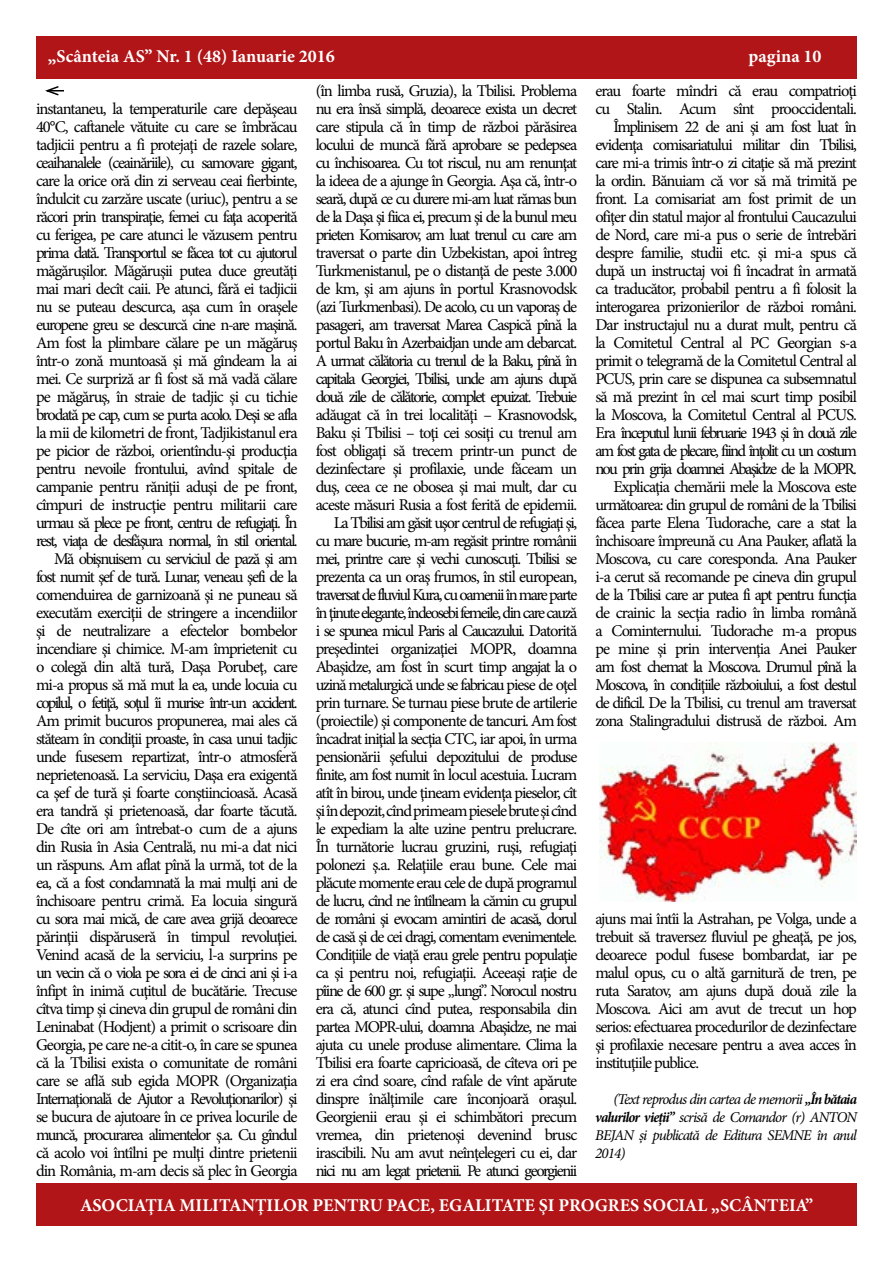
<style>
.page{position:relative;width:893px;height:1263px;background:#fff}
.page>*{position:absolute;margin:0;border:0;box-sizing:border-box;transform-origin:0 0}
.t1{font:700 18px "Minion Pro";color:#fff}
.t2{font:16.5px/18px "Minion Pro";letter-spacing:-.065em;color:#000;text-align:right}
.t3{font:italic 15px/18px "Minion Pro";letter-spacing:-.065em;color:#000;text-align:justify}
.s1{font-weight:700;font-stretch:condensed}
</style>
<div class="page">
<div style="left:36px;top:1184px;width:821px;height:42px;background:#b11517"></div>
<div style="left:36px;top:36px;width:820px;height:42px;background:#b11517"></div>
<svg style="left:45px;top:86px;width:19px;height:10px"></svg>
<img style="left:599px;top:743px;width:258px;height:158px">
<p class="t1" style="left:48px;top:43px;width:289px">„Scânteia AS” Nr. 1 (48) Ianuarie 2016</p>
<p class="t1" style="left:748px;top:43px;width:75px">pagina 10</p>
<p class="t2" style="left:36px;top:100px;width:263px">instantaneu, la temperaturile care depăşeau 40°C, caftanele vătuite cu care se îmbrăcau tadjicii pentru a fi protejaţi de razele solare, ceaihanalele (ceainăriile), cu samovare gigant, care la orice oră din zi serveau ceai fierbinte, îndulcit cu zarzăre uscate (uriuc), pentru a se răcori prin transpiraţie, femei cu faţa acoperită cu ferigea, pe care atunci le văzusem pentru prima dată. Transportul se făcea tot cu ajutorul măgăruşilor. Măgăruşii putea duce greutăţi mai mari decît caii. Pe atunci, fără ei tadjicii nu se puteau descurca, aşa cum în oraşele europene greu se descurcă cine n-are maşină.<br>Am fost la plimbare călare pe un măgăruş într-o zonă muntoasă şi mă gîndeam la ai mei. Ce surpriză ar fi fost să mă vadă călare pe măgăruş, în straie de tadjic şi cu tichie brodată pe cap, cum se purta acolo. Deşi se afla la mii de kilometri de front, Tadjikistanul era pe picior de război, orientîndu-şi producţia pentru nevoile frontului, avînd spitale de campanie pentru răniţii aduşi de pe front, cîmpuri de instrucţie pentru militarii care urmau să plece pe front, centru de refugiaţi. În rest, viaţa de desfăşura normal, în stil oriental.<br>Mă obişnuisem cu serviciul de pază şi am fost numit şef de tură. Lunar, veneau şefi de la comenduirea de garnizoană şi ne puneau să executăm exerciţii de stringere a incendiilor şi de neutralizare a efectelor bombelor incendiare şi chimice. M-am împrietenit cu o colegă din altă tură, Daşa Porubeţ, care mi-a propus să mă mut la ea, unde locuia cu copilul, o fetiţă, soţul îi murise într-un accident.<br>Am primit bucuros propunerea, mai ales că stăteam în condiţii proaste, în casa unui tadjic unde fusesem repartizat, într-o atmosferă neprietenoasă. La serviciu, Daşa era exigentă ca şef de tură şi foarte conştiincioasă. Acasă era tandră şi prietenoasă, dar foarte tăcută.<br>De cîte ori am întrebat-o cum de a ajuns din Rusia în Asia Centrală, nu mi-a dat nici un răspuns. Am aflat pînă la urmă, tot de la ea, că a fost condamnată la mai mulţi ani de închisoare pentru crimă. Ea locuia singură cu sora mai mică, de care avea grijă deoarece părinţii dispăruseră în timpul revoluţiei.<br>Venind acasă de la serviciu, l-a surprins pe un vecin că o viola pe sora ei de cinci ani şi i-a înfipt în inimă cuţitul de bucătărie. Trecuse cîtva timp şi cineva din grupul de români din Leninabat (Hodjent) a primit o scrisoare din Georgia, pe care ne-a citit-o, în care se spunea că la Tbilisi exista o comunitate de români care se află sub egida MOPR (Organizaţia Internaţională de Ajutor a Revoluţionarilor) şi se bucura de ajutoare în ce privea locurile de muncă, procurarea alimentelor ş.a. Cu gîndul că acolo voi întîlni pe mulţi dintre prietenii din România, m-am decis să plec în Georgia</p>
<p class="t2" style="left:316px;top:82px;width:263px">(în limba rusă, Gruzia), la Tbilisi. Problema nu era însă simplă, deoarece exista un decret care stipula că în timp de război părăsirea locului de muncă fără aprobare se pedepsea cu închisoarea. Cu tot riscul, nu am renunţat la ideea de a ajunge în Georgia. Aşa că, într-o seară, după ce cu durere mi-am luat rămas bun de la Daşa şi fiica ei, precum şi de la bunul meu prieten Komisarov, am luat trenul cu care am traversat o parte din Uzbekistan, apoi întreg Turkmenistanul, pe o distanţă de peste 3.000 de km, şi am ajuns în portul Krasnovodsk (azi Turkmenbasi). De acolo, cu un vaporaş de pasageri, am traversat Marea Caspică pînă la portul Baku în Azerbaidjan unde am debarcat.<br>A urmat călătoria cu trenul de la Baku, pînă în capitala Georgiei, Tbilisi, unde am ajuns după două zile de călătorie, complet epuizat. Trebuie adăugat că în trei localităţi – Krasnovodsk, Baku şi Tbilisi – toţi cei sosiţi cu trenul am fost obligaţi să trecem printr-un punct de dezinfectare şi profilaxie, unde făceam un duş, ceea ce ne obosea şi mai mult, dar cu aceste măsuri Rusia a fost ferită de epidemii.<br>La Tbilisi am găsit uşor centrul de refugiaţi şi, cu mare bucurie, m-am regăsit printre românii mei, printre care şi vechi cunoscuţi. Tbilisi se prezenta ca un oraş frumos, în stil european, traversat de fluviul Kura, cu oamenii în mare parte în ţinute elegante, îndeosebi femeile, din care cauză i se spunea micul Paris al Caucazului. Datorită preşedintei organizaţiei MOPR, doamna Abaşidze, am fost în scurt timp angajat la o uzină metalurgică unde se fabricau piese de oţel prin turnare. Se turnau piese brute de artilerie (proiectile) şi componente de tancuri. Am fost încadrat iniţial la secţia CTC, iar apoi, în urma pensionării şefului depozitului de produse finite, am fost numit în locul acestuia. Lucram atît în birou, unde ţineam evidenţa pieselor, cît şi în depozit, cînd primeam piesele brute şi cînd le expediam la alte uzine pentru prelucrare.<br>În turnătorie lucrau gruzini, ruşi, refugiaţi polonezi ş.a. Relaţiile erau bune. Cele mai plăcute momente erau cele de după programul de lucru, cînd ne întîlneam la cămin cu grupul de români şi evocam amintiri de acasă, dorul de casă şi de cei dragi, comentam evenimentele.<br>Condiţiile de viaţă erau grele pentru populaţie ca şi pentru noi, refugiaţii. Aceeaşi raţie de pîine de 600 gr. şi supe „lungi”. Norocul nostru era că, atunci cînd putea, responsabila din partea MOPR-ului, doamna Abaşidze, ne mai ajuta cu unele produse alimentare. Clima la Tbilisi era foarte capricioasă, de cîteva ori pe zi era cînd soare, cînd rafale de vînt apărute dinspre înălţimile care înconjoară oraşul.<br>Georgienii erau şi ei schimbători precum vremea, din prietenoşi devenind brusc irascibili. Nu am avut neînţelegeri cu ei, dar nici nu am legat prietenii. Pe atunci georgienii</p>
<p class="t2" style="left:595px;top:82px;width:263px">erau foarte mîndri că erau compatrioţi cu Stalin. Acum sînt prooccidentali.<br>Împlinisem 22 de ani şi am fost luat în evidenţa comisariatului militar din Tbilisi, care mi-a trimis într-o zi citaţie să mă prezint la ordin. Bănuiam că vor să mă trimită pe front. La comisariat am fost primit de un ofiţer din statul major al frontului Caucazului de Nord, care mi-a pus o serie de întrebări despre familie, studii etc. şi mi-a spus că după un instructaj voi fi încadrat în armată ca traducător, probabil pentru a fi folosit la interogarea prizonierilor de război români.<br>Dar instructajul nu a durat mult, pentru că la Comitetul Central al PC Georgian s-a primit o telegramă de la Comitetul Central al PCUS, prin care se dispunea ca subsemnatul să mă prezint în cel mai scurt timp posibil la Moscova, la Comitetul Central al PCUS.<br>Era începutul lunii februarie 1943 şi în două zile am fost gata de plecare, fiind înţolit cu un costum nou prin grija doamnei Abaşidze de la MOPR.<br>Explicaţia chemării mele la Moscova este următoarea: din grupul de români de la Tbilisi făcea parte Elena Tudorache, care a stat la închisoare împreună cu Ana Pauker, aflată la Moscova, cu care coresponda. Ana Pauker i-a cerut să recomande pe cineva din grupul de la Tbilisi care ar putea fi apt pentru funcţia de crainic la secţia radio în limba română a Cominternului. Tudorache m-a propus pe mine şi prin intervenţia Anei Pauker am fost chemat la Moscova. Drumul pînă la Moscova, în condiţiile războiului, a fost destul de dificil. De la Tbilisi, cu trenul am traversat zona Stalingradului distrusă de război. Am</p>
<p class="t2" style="left:595px;top:910px;width:263px;text-align:justify">ajuns mai întîi la Astrahan, pe Volga, unde a trebuit să traversez fluviul pe gheaţă, pe jos, deoarece podul fusese bombardat, iar pe malul opus, cu o altă garnitură de tren, pe ruta Saratov, am ajuns după două zile la Moscova. Aici am avut de trecut un hop serios: efectuarea procedurilor de dezinfectare şi profilaxie necesare pentru a avea acces în instituţiile publice.</p>
<p class="t3" style="left:595px;top:1090px;width:263px;text-indent:18px">(Text reprodus din cartea de memorii <span class="s1">„În bătaia valurilor vieții”</span> scrisă de Comandor (r) ANTON BEJAN și publicată de Editura SEMNE în anul 2014)</p>
<p class="t1" style="left:80px;top:1192px;width:735px">ASOCIAŢIA MILITANŢILOR PENTRU PACE, EGALITATE ŞI PROGRES SOCIAL „SCÂNTEIA”</p>
</div>
